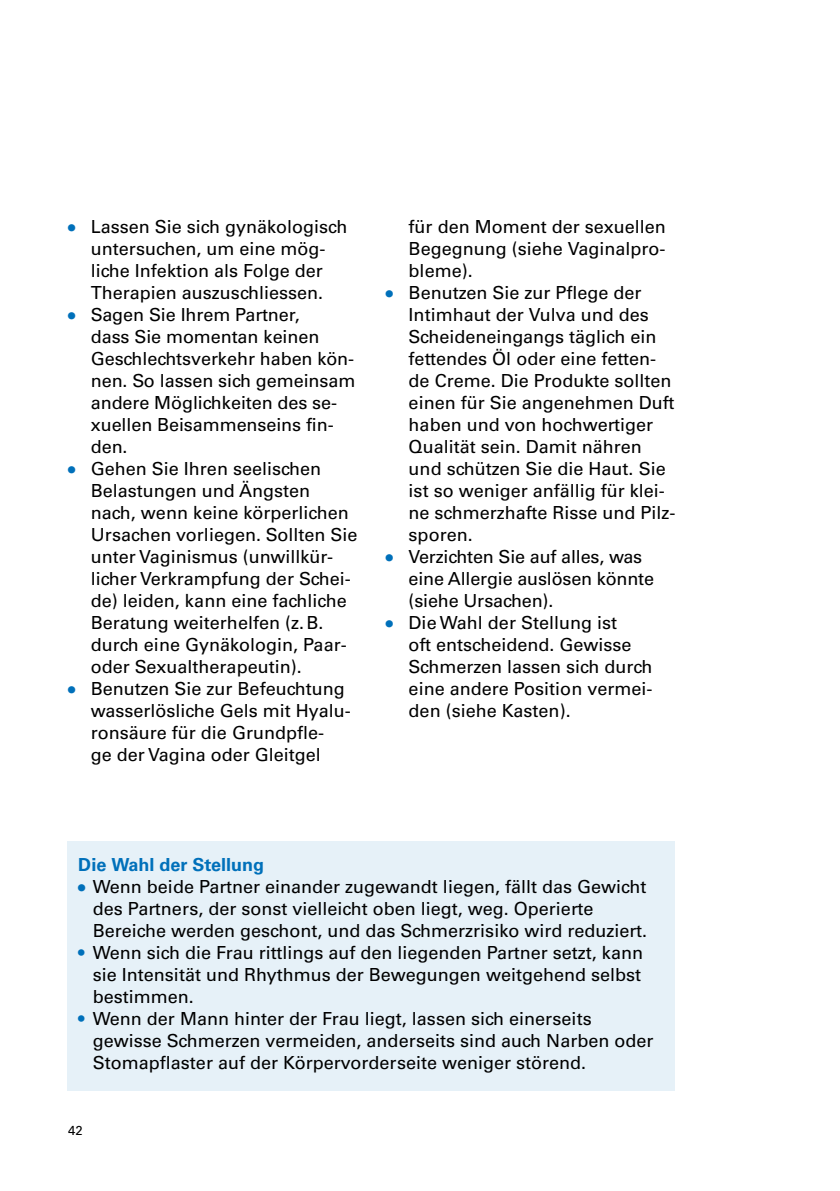
<style>
.page{position:relative;width:840px;height:1191px;background:#fff}
.page>*{position:absolute;margin:0;border:0;box-sizing:border-box;transform-origin:0 0}
.t1{font:18px/22px "Univers LT Std";color:#000}
.t2{font:700 18px "Univers LT Std";color:#0070ba}
.t3{font:13px "Univers LT Std";color:#000}
.s1{font-size:20px;color:#0070ba}
.s2{color:#0070ba}
</style>
<div class="page">
<div style="left:67px;top:841px;width:607px;height:250px;background:#e6f1f8"></div>
<p class="t1" style="left:68px;top:215px;width:280px;text-align:center"><span class="s1">•</span> Lassen Sie sich gynäkologisch untersuchen, um eine mög-<br>liche Infektion als Folge der<br>Therapien auszuschliessen.</p>
<p class="t1" style="left:91px;top:303px;width:266px;text-indent:-23px"><span class="s1">•</span> Sagen Sie Ihrem Partner,<br>dass Sie momentan keinen<br>Geschlechtsverkehr haben kön&shy;nen. So lassen sich gemeinsam andere Möglichkeiten des se&shy;xuellen Beisammenseins fin&shy;den.</p>
<p class="t1" style="left:91px;top:457px;width:268px;text-indent:-23px"><span class="s1">•</span> Gehen Sie Ihren seelischen<br>Belastungen und Ängsten nach, wenn keine körperlichen<br>Ursachen vorliegen. Sollten Sie unter Vaginismus (unwillkür&shy;licher Verkrampfung der Schei&shy;de) leiden, kann eine fachliche<br>Beratung weiterhelfen (z.B. durch eine Gynäkologin, Paar&shy;oder Sexualtherapeutin).</p>
<p class="t1" style="left:91px;top:677px;width:261px;text-indent:-23px"><span class="s1">•</span> Benutzen Sie zur Befeuchtung wasserlösliche Gels mit Hyalu&shy;ronsäure für die Grundpfle-<br>ge der Vagina oder Gleitgel</p>
<p class="t1" style="left:408px;top:215px;width:259px;text-align:justify">für den Moment der sexuellen Begegnung (siehe Vaginalpro&shy;bleme).</p>
<p class="t1" style="left:408px;top:281px;width:268px;text-indent:-23px"><span class="s1">•</span> Benutzen Sie zur Pflege der<br>Intimhaut der Vulva und des<br>Scheideneingangs täglich ein fettendes Öl oder eine fetten&shy;de Creme. Die Produkte sollten einen für Sie angenehmen Duft haben und von hochwertiger<br>Qualität sein. Damit nähren und schützen Sie die Haut. Sie ist so weniger anfällig für klei&shy;ne schmerzhafte Risse und Pilz&shy;sporen.</p>
<p class="t1" style="left:408px;top:545px;width:247px;text-indent:-23px"><span class="s1">•</span> Verzichten Sie auf alles, was eine Allergie auslösen könnte (siehe Ursachen).</p>
<p class="t1" style="left:408px;top:611px;width:245px;text-indent:-23px"><span class="s1">•</span> Die Wahl der Stellung ist<br>oft entscheidend. Gewisse<br>Schmerzen lassen sich durch eine andere Position vermei&shy;den (siehe Kasten).</p>
<p class="t2" style="left:78px;top:854px;width:187px">Die Wahl der Stellung</p>
<p class="t1" style="left:93px;top:876px;width:555px;text-indent:-15px"><span class="s1">•</span> Wenn beide Partner einander zugewandt liegen, fällt das Gewicht des Partners, der sonst vielleicht oben liegt, weg. Operierte<br>Bereiche werden geschont, und das Schmerzrisiko wird reduziert.</p>
<p class="t1" style="left:93px;top:942px;width:551px;text-align:justify;text-indent:-15px"><span class="s2">•</span> Wenn sich die Frau rittlings auf den liegenden Partner setzt, kann sie Intensität und Rhythmus der Bewegungen weitgehend selbst bestimmen.</p>
<p class="t1" style="left:93px;top:1007px;width:561px;text-indent:-15px"><span class="s2">•</span> Wenn der Mann hinter der Frau liegt, lassen sich einerseits gewisse Schmerzen vermeiden, anderseits sind auch Narben oder<br>Stomapflaster auf der Körpervorderseite weniger störend.</p>
<p class="t3" style="left:68px;top:1123px;width:16px">42</p>
</div>
